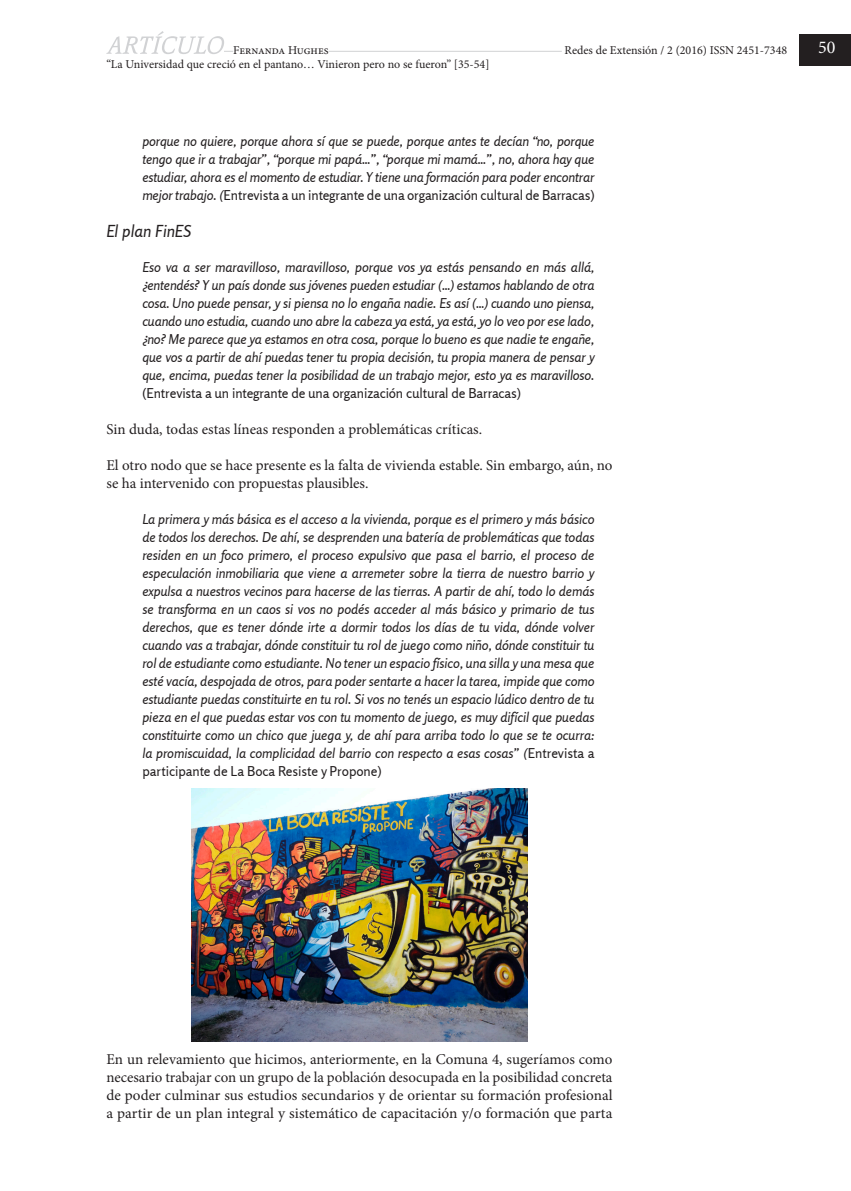
<style>
.page{position:relative;width:851px;height:1191px;background:#fff}
.page>*{position:absolute;margin:0;border:0;box-sizing:border-box;transform-origin:0 0}
.t1{font:18px "Minion Pro";color:#fff}
.Art____Subtítulo_sec{font:italic 16.5px "Rosario";color:#231f20}
.Art____Texto_princip{font:15px/18px "Minion Pro";color:#231f20}
.Art____Cita{font:italic 13.5px/18px "Rosario";letter-spacing:-.01em;color:#231f20;text-align:justify}
.t2{font:12px "Minion Pro";color:#231f20}
.s1{font-style:normal}
</style>
<div class="page">
<hr style="left:106px;top:51px;width:546px;height:1px;background:#d1d2d4">
<div style="left:561px;top:43px;width:226px;height:15px;background:#fff"></div>
<div style="left:799px;top:35px;width:51px;height:31px;background:#231f20"></div>
<div style="left:233px;top:43px;width:95px;height:15px;background:#fff"></div>
<svg style="left:106px;top:31px;width:118px;height:23px"></svg>
<img style="left:191px;top:788px;width:336px;height:253px">
<p class="t2" style="left:233px;top:42px;width:97px">Fernanda Hughes</p>
<p class="t2" style="left:564px;top:42px;width:224px">Redes de Extensión / 2 (2016) ISSN 2451-7348</p>
<h1 class="t1" style="left:818px;top:36px;width:19px">50</h1>
<p class="t2" style="left:106px;top:56px;width:384px">“La Universidad que creció en el pantano… Vinieron pero no se fueron” [35-54]</p>
<p class="Art____Cita" style="left:142px;top:132px;width:453px">porque no quiere, porque ahora sí que se puede, porque antes te decían “no, porque tengo que ir a trabajar”, “porque mi papá…”, “porque mi mamá…”, no, ahora hay que estudiar, ahora es el momento de estudiar. Y tiene una formación para poder encontrar mejor trabajo. (<span class="s1">Entrevista a un integrante de una organización cultural de Barracas)</span></p>
<p class="Art____Subtítulo_sec" style="left:106px;top:221px;width:87px">El plan FinES</p>
<p class="Art____Cita" style="left:142px;top:258px;width:453px">Eso va a ser maravilloso, maravilloso, porque vos ya estás pensando en más allá, ¿entendés? Y un país donde sus jóvenes pueden estudiar (…) estamos hablando de otra cosa. Uno puede pensar, y si piensa no lo engaña nadie. Es así (…) cuando uno piensa, cuando uno estudia, cuando uno abre la cabeza ya está, ya está, yo lo veo por ese lado, ¿no? Me parece que ya estamos en otra cosa, porque lo bueno es que nadie te engañe, que vos a partir de ahí puedas tener tu propia decisión, tu propia manera de pensar y que, encima, puedas tener la posibilidad de un trabajo mejor, esto ya es maravilloso. <span class="s1">(Entrevista a un integrante de una organización cultural de Barracas)</span></p>
<p class="Art____Texto_princip" style="left:106px;top:420px;width:377px">Sin duda, todas estas líneas responden a problemáticas críticas.</p>
<p class="Art____Texto_princip" style="left:106px;top:456px;width:507px">El otro nodo que se hace presente es la falta de vivienda estable. Sin embargo, aún, no se ha intervenido con propuestas plausibles.</p>
<p class="Art____Cita" style="left:142px;top:510px;width:453px">La primera y más básica es el acceso a la vivienda, porque es el primero y más básico de todos los derechos. De ahí, se desprenden una batería de problemáticas que todas residen en un foco primero, el proceso expulsivo que pasa el barrio, el proceso de especulación inmobiliaria que viene a arremeter sobre la tierra de nuestro barrio y expulsa a nuestros vecinos para hacerse de las tierras. A partir de ahí, todo lo demás se transforma en un caos si vos no podés acceder al más básico y primario de tus derechos, que es tener dónde irte a dormir todos los días de tu vida, dónde volver cuando vas a trabajar, dónde constituir tu rol de juego como niño, dónde constituir tu rol de estudiante como estudiante. No tener un espacio físico, una silla y una mesa que esté vacía, despojada de otros, para poder sentarte a hacer la tarea, impide que como estudiante puedas constituirte en tu rol. Si vos no tenés un espacio lúdico dentro de tu pieza en el que puedas estar vos con tu momento de juego, es muy difícil que puedas constituirte como un chico que juega y, de ahí para arriba todo lo que se te ocurra: la promiscuidad, la complicidad del barrio con respecto a esas cosas” (<span class="s1">Entrevista a participante de La Boca Resiste y Propone)</span></p>
<p class="Art____Texto_princip" style="left:106px;top:1050px;width:507px;text-align:justify">En un relevamiento que hicimos, anteriormente, en la Comuna 4, sugeríamos como necesario trabajar con un grupo de la población desocupada en la posibilidad concreta de poder culminar sus estudios secundarios y de orientar su formación profesional a partir de un plan integral y sistemático de capacitación y/o formación que parta</p>
</div>
